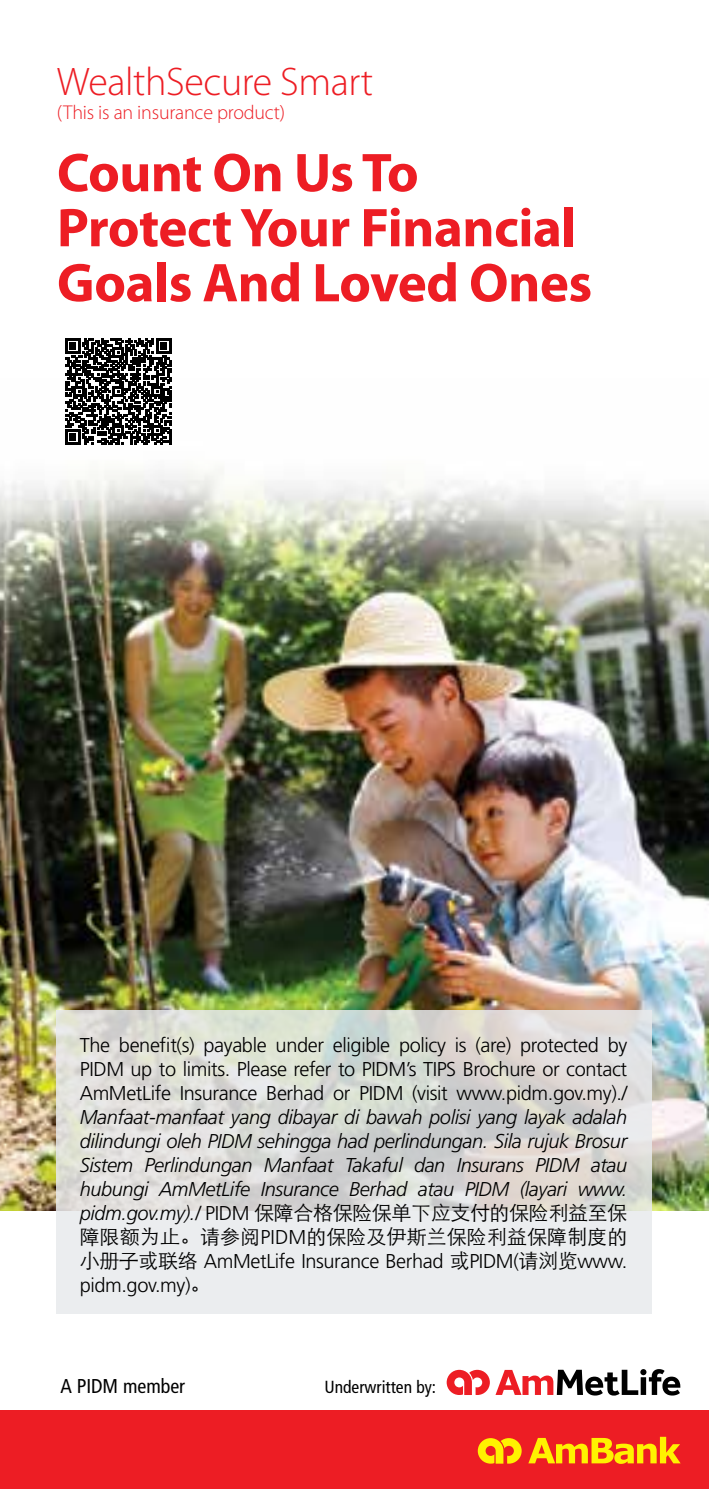
<style>
.page{position:relative;width:709px;height:1489px;background:#fff}
.page>*{position:absolute;margin:0;border:0;box-sizing:border-box;transform-origin:0 0}
.t1{font:700 55px/55px "Myriad Pro";letter-spacing:-.01em;color:#ed1d24}
.t2{font:300 40px "Myriad Pro";letter-spacing:-.01em;color:#ed1d24}
.t3{font:300 20px/24px "Frutiger LT Std";letter-spacing:-.02em;color:#000;text-align:justify}
.t4{font:italic 300 20px/24px "Frutiger LT Std";letter-spacing:-.02em;color:#000;text-align:justify}
.t5{font:300 20px/24px "ST Heiti SC";letter-spacing:.005em;color:#000}
.t6{font:300 20px "Myriad Pro";letter-spacing:-.01em;color:#ed1d24}
.t7{font:condensed 20px "Frutiger LT Std";color:#000}
.t8{font:condensed 17.5px "Frutiger LT Std";color:#000}
.s1{font-family:"Frutiger LT Std";font-style:italic}
.s2{font-family:"Frutiger LT Std"}
.s3{font-family:"ST Heiti SC"}
</style>
<div class="page">
<img style="left:0;top:521px;width:709px;height:690px">
<svg style="left:0;top:338px;width:709px;height:183px"></svg>
<div style="left:0;top:1410px;width:709px;height:78px;background:#ed1d24"></div>
<svg style="left:528px;top:1436px;width:152px;height:27px"></svg>
<svg style="left:478px;top:1438px;width:43px;height:25px"></svg>
<svg style="left:446px;top:1369px;width:234px;height:26px"></svg>
<svg style="left:65px;top:338px;width:106px;height:106px"></svg>
<svg style="left:57px;top:1010px;width:595px;height:303px;background:#e0e0de"></svg>
<h2 class="t2" style="left:57px;top:57px;width:318px">WealthSecure Smart</h2>
<p class="t6" style="left:57px;top:100px;width:230px">(This is an insurance product)</p>
<h1 class="t1" style="left:57px;top:146px;width:537px">Count On Us To<br>Protect Your Financial<br>Goals And Loved Ones</h1>
<p class="t3" style="left:80px;top:1033px;width:549px">The benefit(s) payable under eligible policy is (are) protected by PIDM up to limits. Please refer to PIDM’s TIPS Brochure or contact AmMetLife Insurance Berhad or PIDM (visit www.pidm.gov.my)./</p>
<p class="t4" style="left:80px;top:1105px;width:549px">Manfaat-manfaat yang dibayar di bawah polisi yang layak adalah dilindungi oleh PIDM sehingga had perlindungan. Sila rujuk Brosur Sistem Perlindungan Manfaat Takaful dan Insurans PIDM atau hubungi AmMetLife Insurance Berhad atau PIDM (layari www.</p>
<p class="t5" style="left:80px;top:1198px;width:549px"><span class="s1">pidm.gov.my)./</span> <span class="s2">PIDM</span> 保障合格保险保单下应支付的保险利益至保障限额为止。请参阅<span class="s2">PIDM</span>的保险及伊斯兰保险利益保障制度的</p>
<p class="t3" style="left:80px;top:1249px;width:549px"><span class="s3">小册子或联络</span> AmMetLife Insurance Berhad <span class="s3">或</span>PIDM(<span class="s3">请浏览</span>www. pidm.gov.my)<span class="s3">。</span></p>
<p class="t7" style="left:60px;top:1374px;width:126px">A PIDM member</p>
<p class="t8" style="left:324px;top:1376px;width:113px">Underwritten by:</p>
</div>
